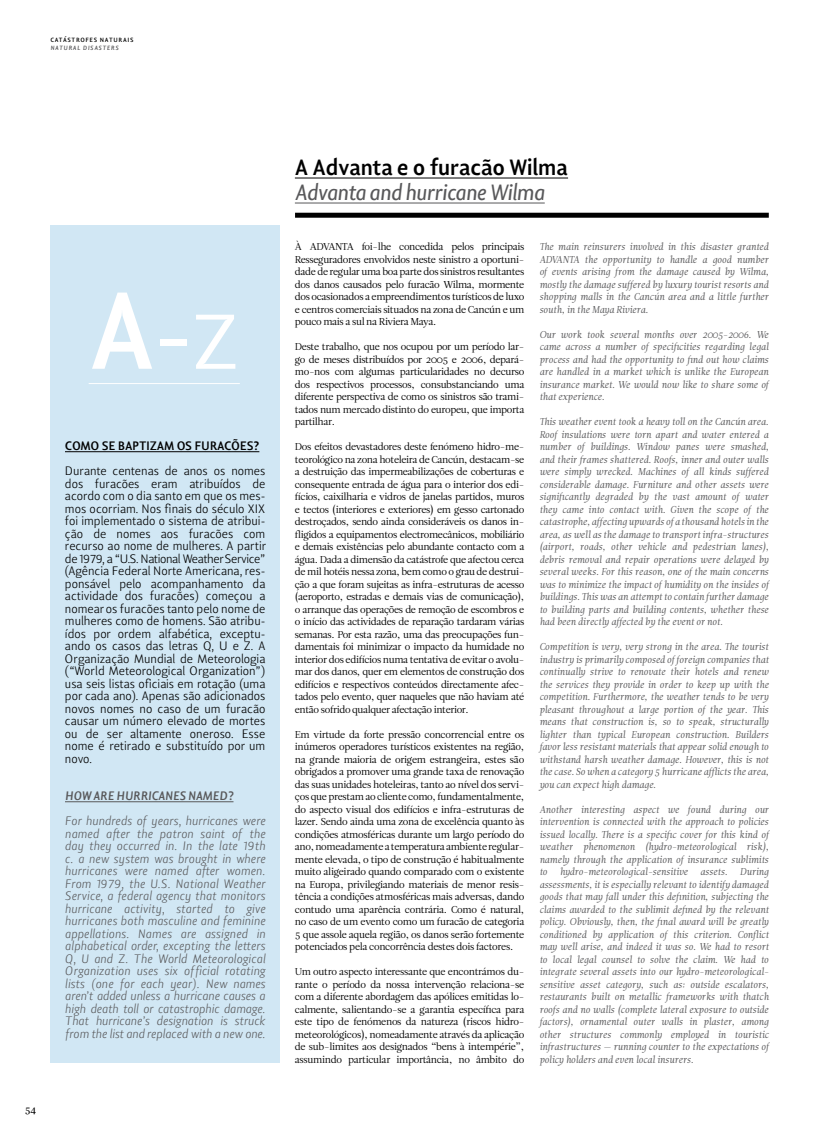
<style>
.page{position:relative;width:815px;height:1134px;background:#fff}
.page>*{position:absolute;margin:0;border:0;box-sizing:border-box;transform-origin:0 0}
.t1{font:300 111.25px "Lisboa Sans LF";color:#fff}
.t2{font:italic 22.5px "Lisboa Sans LF";letter-spacing:-.025em;color:#58585a}
.t3{font:700 22.5px "Lisboa Sans LF";letter-spacing:-.025em;color:#000}
.t4{font:300 12.5px/12.5px "Lisboa Sans LF";color:#000;text-align:justify}
.t5{font:italic 300 12.5px/12.5px "Lisboa Sans LF";color:#58585a;text-align:justify}
.t6{font:700 12.5px "Lisboa Sans LF";color:#000}
.t7{font:italic 700 12.5px "Lisboa Sans LF";letter-spacing:-.025em;color:#58585a}
.t8{font:10px/12.5px "Leitura Italic 1";letter-spacing:-.02em;color:#58585a;text-align:justify}
.t9{font:10px/12.5px "Leitura Roman 1";letter-spacing:-.035em;color:#000;text-align:justify}
.t10{font:10px "Leitura Roman 2";color:#000}
.t11{font:700 6.25px "Lisboa Sans LF";color:#000}
.t12{font:italic 700 6.25px "Lisboa Sans LF";letter-spacing:.1em;color:#58585a}
.s1{font-weight:700}
</style>
<div class="page">
<div style="left:50px;top:225px;width:230px;height:838px;background:#d1e7f4"></div>
<hr style="left:65px;top:451px;width:194px;height:1px;background:#000">
<hr style="left:65px;top:801px;width:168px;height:1px;background:#58585a">
<hr style="left:295px;top:178px;width:273px;height:1px;background:#000">
<hr style="left:295px;top:203px;width:250px;height:1px;background:#58585a">
<div style="left:295px;top:213px;width:474px;height:5px;background:#000"></div>
<hr style="left:89px;top:383px;width:151px;height:1px;background:#fff">
<p class="t11" style="left:50px;top:36px;width:6px">CATÁSTRO</p>
<p class="t11" style="left:85px;top:36px;width:20px">FES NATURAIS</p>
<p class="t12" style="left:50px;top:44px;width:53px">NATURAL DISASTE</p>
<p class="t12" style="left:111px;top:44px;width:9px">RS</p>
<p class="t10" style="left:25px;top:1103px;width:13px">54</p>
<h1 class="t1" style="left:89px;top:267px;width:153px"><span class="s1">A</span>-z</h1>
<p class="t6" style="left:65px;top:438px;width:196px">COMO SE BAPTIZAM OS F URACÕES?</p>
<p class="t4" style="left:65px;top:465px;width:203px">Durante centenas de anos os nomes dos furacões eram atribuídos de acordo com o dia santo em que os mes&shy;mos ocorriam. Nos finais do século XIX foi implementado o sistema de atribui&shy;ção de nomes aos furacões com recurso ao nome de mulheres. A partir de 1979, a “U.S. National Weather Service” (Agência Federal Norte Americana, res&shy;ponsável pelo acompanhamento da actividade dos furacões) começou a nomear os furacões tanto pelo nome de mulheres como de homens. São atribu&shy;ídos por ordem alfabética, exceptu&shy;ando os casos das letras Q, U e Z. A Organização Mundial de Meteorologia (“World Meteorological Organization”) usa seis listas oficiais em rotação (uma por cada ano). Apenas são adicionados novos nomes no caso de um furacão causar um número elevado de mortes ou de ser altamente oneroso. Esse nome é retirado e substituído por um novo.</p>
<p class="t7" style="left:65px;top:788px;width:60px">HOWARE HURRI</p>
<p class="t7" style="left:151px;top:788px;width:84px">CANES NAMED?</p>
<p class="t5" style="left:65px;top:814px;width:202px">For hundreds of years, hurricanes were named after the patron saint of the day they occurred in. In the late 19th c. a new system was brought in where hurricanes were named after women.<br>From 1979, the U.S. National Weather Service, a federal agency that monitors hurricane activity, started to give hurricanes both masculine and feminine appellations. Names are assigned in alphabetical order, excepting the letters Q, U and Z. The World Meteorological Organization uses six official rotating lists (one for each year). New names aren’t added unless a hurricane causes a high death toll or catastrophic damage.<br>That hurricane’s designation is struck from the list and replaced with a new one.</p>
<h2 class="t3" style="left:295px;top:153px;width:275px">A ADVANTA E O FURACÃO WILMA</h2>
<h2 class="t2" style="left:295px;top:179px;width:251px">Advanta and hurricane Wilma</h2>
<p class="t9" style="left:295px;top:240px;width:231px">À ADVANTA foi-lhe concedida pelos principais Resseguradores envolvidos neste sinistro a oportuni&shy;dade de regular uma boa parte dos sinistros resultantes dos danos causados pelo furacão Wilma, mormente dos ocasionados a empreendimentos turísticos de luxo e centros comerciais situados na zona de Cancún e um pouco mais a sul na Riviera Maya.</p>
<p class="t9" style="left:295px;top:340px;width:231px">Deste trabalho, que nos ocupou por um período lar&shy;go de meses distribuídos por 2005 e 2006, depará&shy;mo-nos com algumas particularidades no decurso dos respectivos processos, consubstanciando uma diferente perspectiva de como os sinistros são trami&shy;tados num mercado distinto do europeu, que importa partilhar.</p>
<p class="t9" style="left:295px;top:440px;width:231px">Dos efeitos devastadores deste fenómeno hidro-me&shy;teorológico na zona hoteleira de Cancún, destacam-se a destruição das impermeabilizações de coberturas e consequente entrada de água para o interior dos edi&shy;fícios, caixilharia e vidros de janelas partidos, muros e tectos (interiores e exteriores) em gesso cartonado destroçados, sendo ainda consideráveis os danos in&shy;fligidos a equipamentos electromecânicos, mobiliário e demais existências pelo abundante contacto com a água. Dada a dimensão da catástrofe que afectou cerca de mil hotéis nessa zona, bem como o grau de destrui&shy;ção a que foram sujeitas as infra-estruturas de acesso (aeroporto, estradas e demais vias de comunicação), o arranque das operações de remoção de escombros e o início das actividades de reparação tardaram várias semanas. Por esta razão, uma das preocupações fun&shy;damentais foi minimizar o impacto da humidade no interior dos edifícios numa tentativa de evitar o avolu&shy;mar dos danos, quer em elementos de construção dos edifícios e respectivos conteúdos directamente afec&shy;tados pelo evento, quer naqueles que não haviam até então sofrido qualquer afectação interior.</p>
<p class="t9" style="left:295px;top:728px;width:231px">Em virtude da forte pressão concorrencial entre os inúmeros operadores turísticos existentes na região, na grande maioria de origem estrangeira, estes são obrigados a promover uma grande taxa de renovação das suas unidades hoteleiras, tanto ao nível dos servi&shy;ços que prestam ao cliente como, fundamentalmente, do aspecto visual dos edifícios e infra-estruturas de lazer. Sendo ainda uma zona de excelência quanto às condições atmosféricas durante um largo período do ano, nomeadamente a temperatura ambiente regular&shy;mente elevada, o tipo de construção é habitualmente muito aligeirado quando comparado com o existente na Europa, privilegiando materiais de menor resis&shy;tência a condições atmosféricas mais adversas, dando contudo uma aparência contrária. Como é natural, no caso de um evento como um furacão de categoria 5 que assole aquela região, os danos serão fortemente potenciados pela concorrência destes dois factores.</p>
<p class="t9" style="left:295px;top:965px;width:231px">Um outro aspecto interessante que encontrámos du&shy;rante o período da nossa intervenção relaciona-se com a diferente abordagem das apólices emitidas lo&shy;calmente, salientando-se a garantia específica para este tipo de fenómenos da natureza (riscos hidro&shy;meteorológicos), nomeadamente através da aplicação de sub-limites aos designados “bens à intempérie”, assumindo particular importância, no âmbito do</p>
<p class="t8" style="left:539px;top:240px;width:231px">The main reinsurers involved in this disaster granted ADVANTA the opportunity to handle a good number of events arising from the damage caused by Wilma, mostly the damage suffered by luxury tourist resorts and shopping malls in the Cancún area and a little further south, in the Maya Riviera.</p>
<p class="t8" style="left:539px;top:328px;width:231px">Our work took several months over 2005-2006. We came across a number of specificities regarding legal process and had the opportunity to find out how claims are handled in a market which is unlike the European insurance market. We would now like to share some of that experience.</p>
<p class="t8" style="left:539px;top:415px;width:231px">This weather event took a heavy toll on the Cancún area.<br>Roof insulations were torn apart and water entered a number of buildings. Window panes were smashed, and their frames shattered. Roofs, inner and outer walls were simply wrecked. Machines of all kinds suffered considerable damage. Furniture and other assets were significantly degraded by the vast amount of water they came into contact with. Given the scope of the catastrophe, affecting upwards of a thousand hotels in the area, as well as the damage to transport infra-structures (airport, roads, other vehicle and pedestrian lanes), debris removal and repair operations were delayed by several weeks. For this reason, one of the main concerns was to minimize the impact of humidity on the insides of buildings. This was an attempt to contain further damage to building parts and building contents, whether these had been directly affected by the event or not.</p>
<p class="t8" style="left:539px;top:640px;width:231px">Competition is very, very strong in the area. The tourist industry is primarily composed of foreign companies that continually strive to renovate their hotels and renew the services they provide in order to keep up with the competition. Furthermore, the weather tends to be very pleasant throughout a large portion of the year. This means that construction is, so to speak, structurally lighter than typical European construction. Builders favor less resistant materials that appear solid enough to withstand harsh weather damage. However, this is not the case. So when a category 5 hurricane afflicts the area, you can expect high damage.</p>
<p class="t8" style="left:539px;top:803px;width:231px">Another interesting aspect we found during our intervention is connected with the approach to policies issued locally. There is a specific cover for this kind of weather phenomenon (hydro-meteorological risk), namely through the application of insurance sublimits to hydro-meteorological-sensitive assets. During assessments, it is especially relevant to identify damaged goods that may fall under this definition, subjecting the claims awarded to the sublimit defined by the relevant policy. Obviously, then, the final award will be greatly conditioned by application of this criterion. Conflict may well arise, and indeed it was so. We had to resort to local legal counsel to solve the claim. We had to integrate several assets into our hydro-meteorological&shy;sensitive asset category, such as: outside escalators, restaurants built on metallic frameworks with thatch roofs and no walls (complete lateral exposure to outside factors), ornamental outer walls in plaster, among other structures commonly employed in touristic infrastructures — running counter to the expectations of policy holders and even local insurers.</p>
</div>
